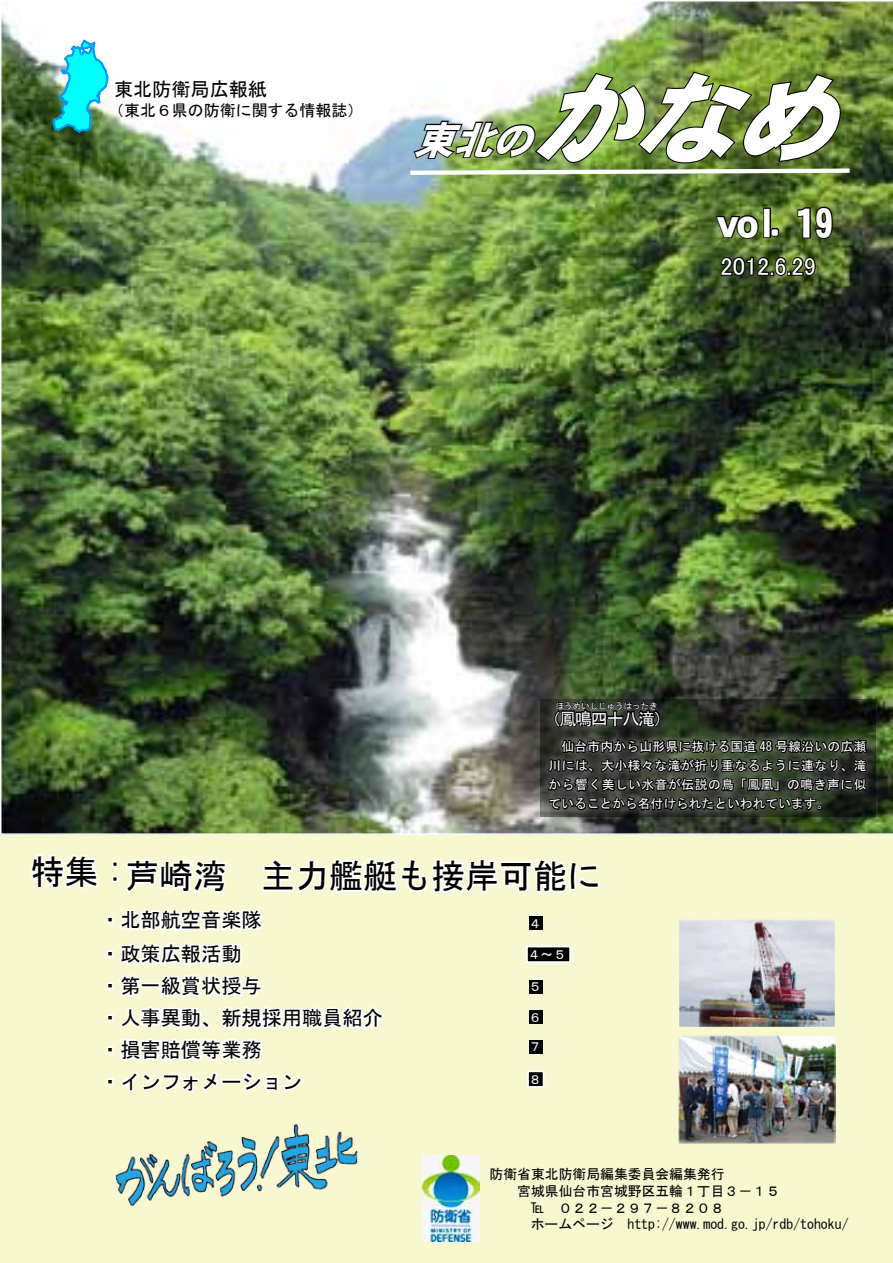
<style>
.page{position:relative;width:893px;height:1263px;background:#f7f8d0}
.page>*{position:absolute;margin:0;border:0;box-sizing:border-box;transform-origin:0 0}
.t1{font:italic 99.9px "HGP Heisei Kakugothictai W9";color:#fff}
.t2{font:italic 39.3px "HGP Heisei Kakugothictai W9";color:#fff}
.t3{font:36.15px "HG Heisei Kakugothictai W9";color:#fff}
.t4{font:34.05px "MS Gothic";color:#000}
.t5{font:24.45px "MS P Gothic";color:#fff}
.t6{font:20.25px "MS Gothic";color:#000}
.t7{font:19.2px "MS Gothic";color:#000}
.t8{font:16.95px "MS Gothic";letter-spacing:-.075em;color:#fff}
.t9{font:15.9px "MS Gothic";color:#000}
.t10{font:13.8px/15.8px "MS Gothic";color:#000}
.t11{font:12.75px/19.2px "MS Gothic";letter-spacing:.02em;color:#fff;text-align:justify}
.t12{font:8.55px "MS Gothic";color:#fff}
</style>
<div class="page">
<img style="left:0;top:0;width:893px;height:835px">
<svg style="left:714px;top:214px;width:46px;height:26px"></svg>
<div style="left:763px;top:208px;width:8px;height:30px;border:2px solid #000"></div>
<svg style="left:770px;top:226px;width:10px;height:12px"></svg>
<svg style="left:796px;top:205px;width:38px;height:35px"></svg>
<svg style="left:720px;top:255px;width:97px;height:22px;background:#263314"></svg>
<div style="left:107px;top:951px;width:7px;height:6px;border:3px solid #fff"></div>
<div style="left:107px;top:917px;width:7px;height:6px;border:3px solid #fff"></div>
<div style="left:107px;top:982px;width:7px;height:7px;border:3px solid #fff"></div>
<div style="left:107px;top:1046px;width:7px;height:7px;border:3px solid #fff"></div>
<div style="left:107px;top:1014px;width:7px;height:7px;border:3px solid #fff"></div>
<div style="left:107px;top:1078px;width:7px;height:7px;border:3px solid #fff"></div>
<svg style="left:30px;top:854px;width:69px;height:35px"></svg>
<div style="left:544px;top:692px;width:125px;height:43px;background:#fff;opacity:.4"></div>
<svg style="left:53px;top:40px;width:301px;height:92px;background:#dcf6f6"></svg>
<img style="left:112px;top:696px;width:757px;height:546px">
<img style="left:679px;top:1035px;width:156px;height:108px">
<img style="left:406px;top:70px;width:448px;height:107px">
<img style="left:116px;top:1124px;width:241px;height:82px">
<h3 class="t7" style="left:114px;top:79px;width:155px">東北防衛局広報紙</h3>
<p class="t9" style="left:108px;top:103px;width:257px">（東北６県の防衛に関する情報誌(</p>
<h1 class="t1" style="left:534px;top:68px;width:336px">かなめ</h1>
<h2 class="t2" style="left:414px;top:120px;width:133px">東北の</h2>
<h3 class="t3" style="left:815px;top:204px;width:20px">9</h3>
<h3 class="t3" style="left:768px;top:204px;width:57px">．１</h3>
<h3 class="t3" style="left:710px;top:204px;width:77px">ｖｏｌ</h3>
<h3 class="t5" style="left:720px;top:254px;width:97px">2012.6.29</h3>
<p class="t12" style="left:556px;top:701px;width:104px">ほうめいしじゅうはったき</p>
<p class="t11" style="left:549px;top:737px;width:319px">　仙台市内から山形県に抜ける国道 48 号線沿いの広瀬川には、大小様々な滝が折り重なるように連なり、滝から響く美しい水音が伝説の鳥「鳳凰」の鳴き声に似ていることから名付けられたといわれています。</p>
<h3 class="t8" style="left:544px;top:710px;width:129px">（鳳鳴四十八滝(</h3>
<h3 class="t4" style="left:30px;top:855px;width:95px">特集:</h3>
<h3 class="t4" style="left:125px;top:859px;width:104px">芦崎湾</h3>
<h3 class="t4" style="left:261px;top:859px;width:342px">主力艦艇も接岸可能に</h3>
<h3 class="t6" style="left:100px;top:910px;width:163px">・北部航空音楽隊</h3>
<h3 class="t6" style="left:100px;top:944px;width:143px">・政策広報活動</h3>
<h3 class="t6" style="left:100px;top:976px;width:163px">・第一級賞状授与</h3>
<h3 class="t6" style="left:100px;top:1008px;width:284px">・人事異動、新規採用職員紹介</h3>
<h3 class="t6" style="left:100px;top:1039px;width:163px">・損害賠償等業務</h3>
<h3 class="t6" style="left:100px;top:1071px;width:203px">・インフォメーション</h3>
<p class="t11" style="left:529px;top:913px;width:14px">４</p>
<p class="t11" style="left:528px;top:945px;width:40px">４~５</p>
<p class="t11" style="left:529px;top:977px;width:14px">５</p>
<p class="t11" style="left:529px;top:1007px;width:14px">６</p>
<p class="t11" style="left:529px;top:1037px;width:14px">７</p>
<p class="t11" style="left:529px;top:1069px;width:14px">８</p>
<p class="t10" style="left:490px;top:1166px;width:236px">防衛省東北防衛局編集委員会編集発行</p>
<p class="t10" style="left:517px;top:1183px;width:264px">宮城県仙台市宮城野区五輪１丁目３－１５</p>
<p class="t10" style="left:558px;top:1200px;width:167px">０２２－２９７－８２０８</p>
<p class="t10" style="left:531px;top:1200px;width:319px">TEL<br>ホームページ　http://www.mod.go.jp/rdb/tohoku/</p>
</div>
